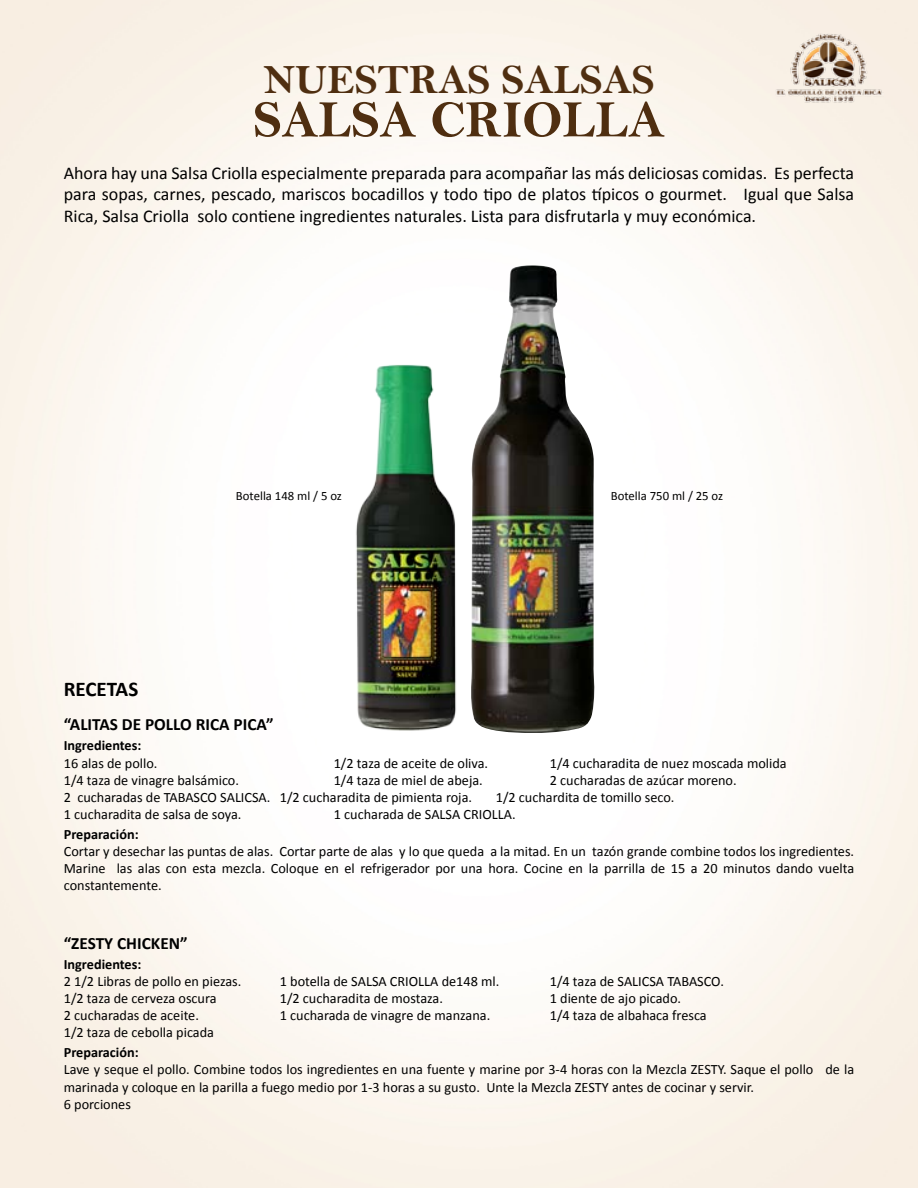
<style>
.page{position:relative;width:918px;height:1188px;background:#fff}
.page>*{position:absolute;margin:0;border:0;box-sizing:border-box;transform-origin:0 0}
.t1{font:52.5px "Bell MT Bold";color:#4f2e10}
.t2{font:42px "Bell MT Bold";color:#4f2e10}
.t3{font:700 21px "Calibri";color:#000}
.t4{font:18px/21.6px "Calibri";color:#000;text-align:justify}
.t5{font:700 17.25px "Calibri";color:#000}
.t6{font:14.25px/17.1px "Calibri";color:#000;text-align:justify}
.t7{font:700 14.25px "Calibri";color:#000}
.t8{font:12.75px "Calibri";color:#000}
</style>
<div class="page">
<img style="left:0;top:0;width:1px;height:1188px">
<img style="left:774px;top:32px;width:110px;height:73px">
<img style="left:355px;top:364px;width:102px;height:367px">
<img style="left:471px;top:265px;width:124px;height:468px">
<h2 class="t2" style="left:263px;top:54px;width:393px">NUESTRAS SALSAS</h2>
<h1 class="t1" style="left:253px;top:88px;width:413px">SALSA CRIOLLA</h1>
<p class="t4" style="left:64px;top:162px;width:792px">Ahora hay una Salsa Criolla especialmente preparada para acompañar las más deliciosas comidas. Es perfecta para sopas, carnes, pescado, mariscos bocadillos y todo tipo de platos típicos o gourmet. Igual que Salsa Rica, Salsa Criolla solo contiene ingredientes naturales. Lista para disfrutarla y muy económica.</p>
<p class="t8" style="left:236px;top:487px;width:107px">Botella 148 ml / 5 oz</p>
<p class="t8" style="left:611px;top:487px;width:114px">Botella 750 ml / 25 oz</p>
<h3 class="t3" style="left:64px;top:676px;width:76px">RECETAS</h3>
<p class="t5" style="left:64px;top:714px;width:211px">“ALITAS DE POLLO RICA PICA”</p>
<p class="t7" style="left:64px;top:737px;width:79px">Ingredientes:</p>
<p class="t6" style="left:64px;top:754px;width:95px">16 alas de pollo.</p>
<p class="t6" style="left:334px;top:754px;width:156px">1/2 taza de aceite de oliva.</p>
<p class="t6" style="left:550px;top:754px;width:238px">1/4 cucharadita de nuez moscada molida</p>
<p class="t6" style="left:64px;top:771px;width:177px">1/4 taza de vinagre balsámico.</p>
<p class="t6" style="left:334px;top:771px;width:151px">1/4 taza de miel de abeja.</p>
<p class="t6" style="left:550px;top:771px;width:188px">2 cucharadas de azúcar moreno.</p>
<p class="t6" style="left:64px;top:788px;width:410px">2 cucharadas de TABASCO SALICSA. 1/2 cucharadita de pimienta roja.</p>
<p class="t6" style="left:496px;top:788px;width:180px">1/2 cuchardita de tomillo seco.</p>
<p class="t6" style="left:64px;top:806px;width:179px">1 cucharadita de salsa de soya.</p>
<p class="t6" style="left:334px;top:806px;width:183px">1 cucharada de SALSA CRIOLLA.</p>
<p class="t7" style="left:64px;top:825px;width:76px">Preparación:</p>
<p class="t6" style="left:64px;top:843px;width:792px">Cortar y desechar las puntas de alas. Cortar parte de alas y lo que queda a la mitad. En un tazón grande combine todos los ingredientes.<br>Marine las alas con esta mezcla. Coloque en el refrigerador por una hora. Cocine en la parrilla de 15 a 20 minutos dando vuelta constantemente.</p>
<p class="t5" style="left:64px;top:932px;width:125px">“ZESTY CHICKEN”</p>
<p class="t7" style="left:64px;top:955px;width:79px">Ingredientes:</p>
<p class="t6" style="left:64px;top:973px;width:179px">2 1/2 Libras de pollo en piezas.</p>
<p class="t6" style="left:280px;top:973px;width:221px">1 botella de SALSA CRIOLLA de148 ml.</p>
<p class="t6" style="left:550px;top:973px;width:176px">1/4 taza de SALICSA TABASCO.</p>
<p class="t6" style="left:64px;top:990px;width:154px">1/2 taza de cerveza oscura</p>
<p class="t6" style="left:280px;top:990px;width:165px">1/2 cucharadita de mostaza.</p>
<p class="t6" style="left:550px;top:990px;width:133px">1 diente de ajo picado.</p>
<p class="t6" style="left:64px;top:1007px;width:137px">2 cucharadas de aceite.</p>
<p class="t6" style="left:280px;top:1007px;width:212px">1 cucharada de vinagre de manzana.</p>
<p class="t6" style="left:550px;top:1007px;width:159px">1/4 taza de albahaca fresca</p>
<p class="t6" style="left:64px;top:1024px;width:152px">1/2 taza de cebolla picada</p>
<p class="t7" style="left:64px;top:1043px;width:76px">Preparación:</p>
<p class="t6" style="left:64px;top:1061px;width:792px;text-align:left">Lave y seque el pollo. Combine todos los ingredientes en una fuente y marine por 3-4 horas con la Mezcla ZESTY. Saque el pollo de la marinada y coloque en la parilla a fuego medio por 1-3 horas a su gusto. Unte la Mezcla ZESTY antes de cocinar y servir.<br>6 porciones</p>
</div>
